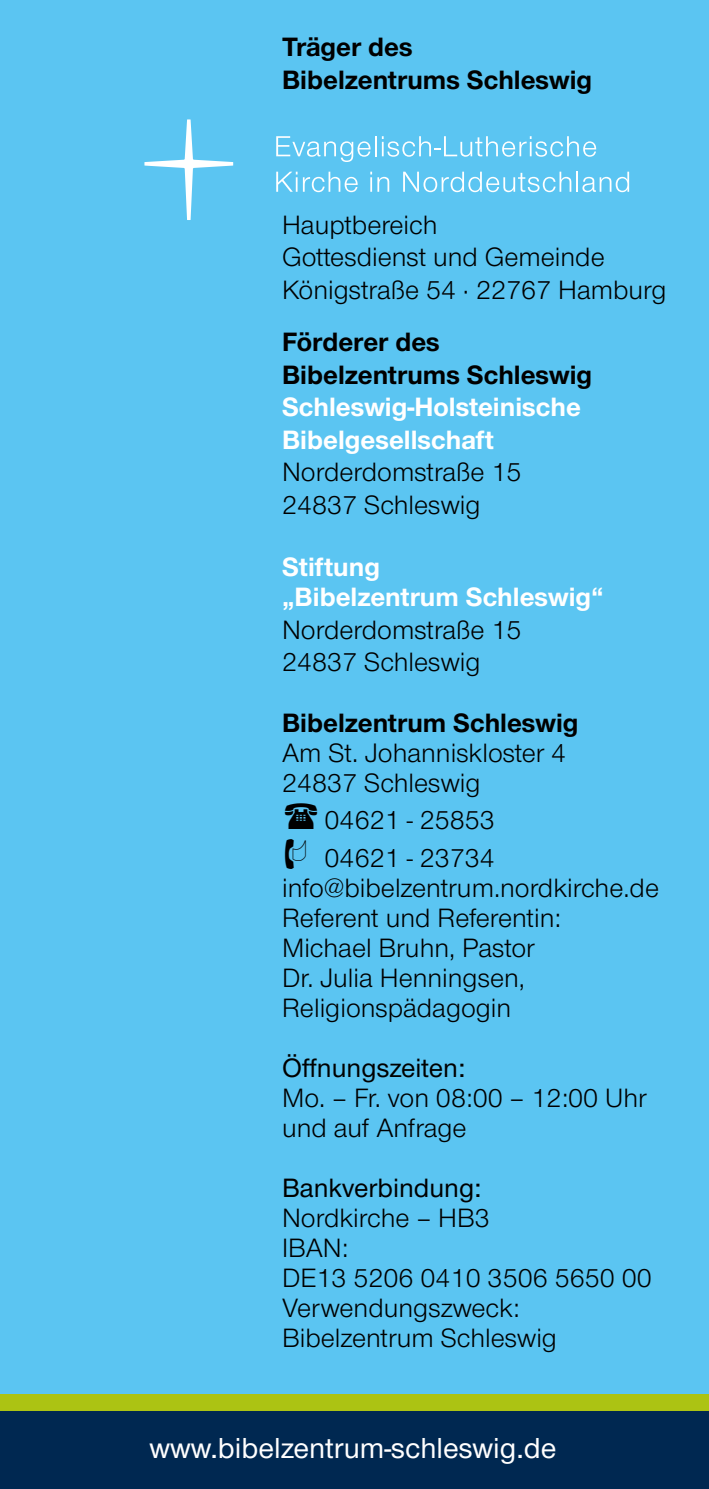
<style>
.page{position:relative;width:709px;height:1489px;background:#fff}
.page>*{position:absolute;margin:0;border:0;box-sizing:border-box;transform-origin:0 0}
.t1{font:500 30px "Nordelbica";color:#fff}
.t2{font:27.5px/30px "Nordelbica";color:#000}
.t3{font:700 27.5px/32.5px "Nordelbica";color:#000}
.t4{font:700 27.5px/32.5px "Nordelbica";color:#fff}
.t5{font:500 27.5px "Nordelbica";color:#000}
</style>
<div class="page">
<div style="left:0;top:0;width:709px;height:1488px;background:#5bc5f2"></div>
<svg style="left:276px;top:136px;width:100px;height:26px"></svg>
<svg style="left:382px;top:136px;width:214px;height:21px"></svg>
<svg style="left:276px;top:172px;width:21px;height:20px"></svg>
<svg style="left:303px;top:172px;width:54px;height:20px"></svg>
<svg style="left:370px;top:172px;width:19px;height:20px"></svg>
<svg style="left:403px;top:172px;width:168px;height:20px"></svg>
<hr style="left:576px;top:172px;width:2px;height:20px;background:#fff">
<svg style="left:582px;top:172px;width:47px;height:20px"></svg>
<svg style="left:144px;top:119px;width:89px;height:101px"></svg>
<div style="left:0;top:1410px;width:709px;height:78px;background:#002851"></div>
<div style="left:0;top:1394px;width:709px;height:16px;background:#acc313"></div>
<p class="t3" style="left:282px;top:31px;width:312px">Träger des<br>Bibelzentrums Schleswig</p>
<p class="t2" style="left:282px;top:208px;width:386px;line-height:32.5px">Hauptbereich<br>Gottesdienst und Gemeinde<br>Königstraße 54 · 22767 Hamburg</p>
<p class="t3" style="left:282px;top:326px;width:312px">Förderer des<br>Bibelzentrums Schleswig</p>
<p class="t4" style="left:282px;top:391px;width:300px">Schleswig-Holsteinische<br>Bibelgesellschaft</p>
<p class="t2" style="left:282px;top:456px;width:241px;line-height:32.5px">Norderdomstraße 15<br>24837 Schleswig</p>
<p class="t4" style="left:282px;top:552px;width:323px;line-height:30px">Stiftung<br>„Bibelzentrum Schleswig“</p>
<p class="t2" style="left:282px;top:613px;width:241px;line-height:32.5px">Norderdomstraße 15<br>24837 Schleswig</p>
<p class="t3" style="left:282px;top:706px;width:298px">Bibelzentrum Schleswig</p>
<p class="t2" style="left:282px;top:737px;width:286px">Am St. Johanniskloster 4<br>24837 Schleswig</p>
<p class="t2" style="left:324px;top:801px;width:172px;line-height:37.5px">04621 - 25853<br>04621 - 23734</p>
<p class="t2" style="left:282px;top:872px;width:378px">info@bibelzentrum.nordkirche.de<br>Referent und Referentin:<br>Michael Bruhn, Pastor<br>Dr. Julia Henningsen,<br>Religionspädagogin</p>
<p class="t5" style="left:282px;top:1051px;width:185px">Öffnungszeiten:</p>
<p class="t2" style="left:282px;top:1082px;width:366px">Mo. – Fr. von 08:00 – 12:00 Uhr und auf Anfrage</p>
<p class="t5" style="left:282px;top:1171px;width:201px">Bankverbindung:</p>
<p class="t2" style="left:282px;top:1202px;width:371px">Nordkirche – HB3<br>IBAN:<br>DE13 5206 0410 3506 5650 00<br>Verwendungszweck:<br>Bibelzentrum Schleswig</p>
<p class="t1" style="left:149px;top:1429px;width:408px">www.bibelzentrum-schleswig.de</p>
</div>
